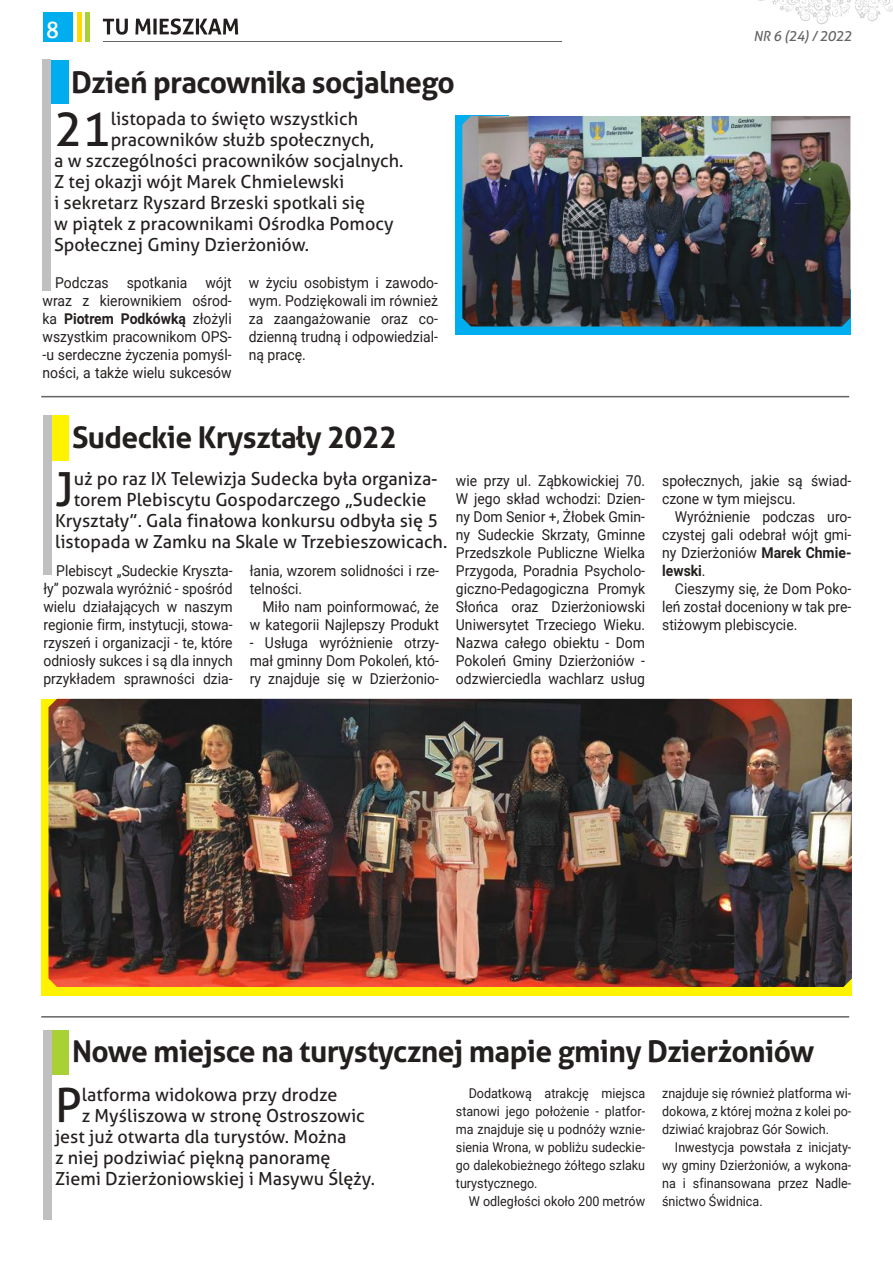
<style>
.page{position:relative;width:893px;height:1263px;background:#fff}
.page>*{position:absolute;margin:0;border:0;box-sizing:border-box;transform-origin:0 0}
.t1{font:47.1px "Aller";color:#241f1f}
.t2{font:700 30px "Aller";letter-spacing:-.02em;color:#241f1f}
.t3{font:500 condensed 24px "Franklin Gothic";color:#fff}
.t4{font:18px/21px "Aller";color:#241f1f;text-align:center}
.t5{font:15px/18px "Roboto";color:#241f1f;text-align:justify;scale:.93 1}
.t6{font:italic 13.8px "Aller";letter-spacing:-.02em;color:#656365}
.t7{font:13.5px/18px "Roboto";color:#241f1f;text-align:justify;scale:.93 1}
.s1{font-weight:700}
</style>
<div class="page">
<div style="left:43px;top:12px;width:30px;height:30px;background:#00aeef"></div>
<hr style="left:77px;top:12px;width:4px;height:30px;background:#ffd900">
<svg style="left:103px;top:19px;width:25px;height:16px"></svg>
<svg style="left:135px;top:18px;width:103px;height:17px"></svg>
<hr style="left:86px;top:12px;width:4px;height:30px;background:#a9d035">
<hr style="left:103px;top:41px;width:458px;height:1px;background:#656365">
<svg style="left:758px;top:0;width:135px;height:25px"></svg>
<div style="left:51px;top:60px;width:17px;height:44px;background:#00aeef"></div>
<div style="left:43px;top:60px;width:8px;height:231px;background:#c0bfc1"></div>
<hr style="left:41px;top:396px;width:808px;height:1px;background:#656365">
<div style="left:52px;top:415px;width:17px;height:46px;background:#fff300"></div>
<div style="left:43px;top:415px;width:9px;height:159px;background:#c0bfc1"></div>
<div style="left:455px;top:289px;width:395px;height:46px;background:#00aeef"></div>
<div style="left:455px;top:116px;width:54px;height:219px;background:#00aeef"></div>
<img style="left:462px;top:116px;width:388px;height:210px">
<div style="left:41px;top:950px;width:811px;height:45px;background:#fff300"></div>
<div style="left:41px;top:699px;width:111px;height:296px;background:#fff300"></div>
<img style="left:48px;top:699px;width:804px;height:288px">
<hr style="left:41px;top:1016px;width:808px;height:1px;background:#656365">
<div style="left:52px;top:1030px;width:17px;height:45px;background:#a9d035"></div>
<div style="left:43px;top:1030px;width:9px;height:189px;background:#c0bfc1"></div>
<h3 class="t3" style="left:46px;top:14px;width:14px">8</h3>
<p class="t6" style="left:754px;top:28px;width:100px">NR 6 (24) / 2022</p>
<h2 class="t2" style="left:71px;top:64px;width:385px">Dzień pracownika socjalnego</h2>
<h1 class="t1" style="left:54px;top:101px;width:58px">21</h1>
<p class="t4" style="left:111px;top:108px;width:249px">listopada to święto wszystkich</p>
<p class="t4" style="left:111px;top:129px;width:265px">pracowników służb społecznych,</p>
<p class="t4" style="left:54px;top:150px;width:351px">a w szczególności pracowników socjalnych.</p>
<p class="t4" style="left:54px;top:171px;width:292px">Z tej okazji wójt Marek Chmielewski</p>
<p class="t4" style="left:54px;top:192px;width:313px">i sekretarz Ryszard Brzeski spotkali się</p>
<p class="t4" style="left:54px;top:213px;width:341px">w piątek z pracownikami Ośrodka Pomocy</p>
<p class="t4" style="left:54px;top:234px;width:257px">Społecznej Gminy Dzierżoniów.</p>
<p class="t5" style="left:43px;top:273px;width:205px;text-indent:13px">Podczas spotkania wójt wraz z kierownikiem ośrod&shy;ka <span class="s1">Piotrem Podkówką</span> złożyli wszystkim pracownikom OPS--u serdeczne życzenia pomyśl&shy;ności, a także wielu sukcesów</p>
<p class="t5" style="left:249px;top:273px;width:205px">w życiu osobistym i zawodo&shy;wym. Podziękowali im również za zaangażowanie oraz co&shy;dzienną trudną i odpowiedzial&shy;ną pracę.</p>
<h2 class="t2" style="left:72px;top:418px;width:327px">Sudeckie Kryształy 2022</h2>
<p class="t4" style="left:55px;top:468px;width:394px">uż po raz IX Telewizja Sudecka była organiza&shy;torem Plebiscytu Gospodarczego „Sudeckie Kryształy”. Gala finałowa konkursu odbyła się 5 listopada w Zamku na Skale w Trzebieszowicach.</p>
<h1 class="t1" style="left:55px;top:460px;width:20px">J</h1>
<p class="t5" style="left:43px;top:561px;width:205px;text-indent:13px">Plebiscyt „Sudeckie Kryszta&shy;ły” pozwala wyróżnić - spośród wielu działających w naszym regionie firm, instytucji, stowa&shy;rzyszeń i organizacji - te, które odniosły sukces i są dla innych przykładem sprawności dzia-</p>
<p class="t5" style="left:250px;top:561px;width:205px">łania, wzorem solidności i rze&shy;telności.</p>
<p class="t5" style="left:250px;top:597px;width:205px;text-align:right">Miło nam poinformować, że w kategorii Najlepszy Produkt</p>
<p class="t5" style="left:250px;top:633px;width:205px">- Usługa wyróżnienie otrzy&shy;mał gminny Dom Pokoleń, któ&shy;ry znajduje się w Dzierżonio-</p>
<p class="t5" style="left:456px;top:471px;width:205px">wie przy ul. Ząbkowickiej 70.<br>W jego skład wchodzi: Dzien&shy;ny Dom Senior +, Żłobek Gmin&shy;ny Sudeckie Skrzaty, Gminne Przedszkole Publiczne Wielka Przygoda, Poradnia Psycholo&shy;giczno-Pedagogiczna Promyk Słońca oraz Dzierżoniowski Uniwersytet Trzeciego Wieku.<br>Nazwa całego obiektu - Dom Pokoleń Gminy Dzierżoniów - odzwierciedla wachlarz usług</p>
<p class="t5" style="left:662px;top:471px;width:205px">społecznych, jakie są świad&shy;czone w tym miejscu.</p>
<p class="t5" style="left:662px;top:507px;width:205px;text-indent:13px">Wyróżnienie podczas uro&shy;czystej gali odebrał wójt gmi&shy;ny Dzierżoniów <span class="s1">Marek Chmie&shy;lewski</span>.</p>
<p class="t5" style="left:662px;top:579px;width:205px;text-indent:13px">Cieszymy się, że Dom Poko&shy;leń został doceniony w tak pre&shy;stiżowym plebiscycie.</p>
<h2 class="t2" style="left:72px;top:1033px;width:744px">Nowe miejsce na turystycznej mapie gminy Dzierżoniów</h2>
<h1 class="t1" style="left:55px;top:1076px;width:28px">P</h1>
<p class="t4" style="left:82px;top:1084px;width:257px">latforma widokowa przy drodze</p>
<p class="t4" style="left:82px;top:1105px;width:285px">z Myśliszowa w stronę Ostroszowic</p>
<p class="t4" style="left:55px;top:1126px;width:293px">jest już otwarta dla turystów. Można</p>
<p class="t4" style="left:55px;top:1147px;width:277px">z niej podziwiać piękną panoramę</p>
<p class="t4" style="left:55px;top:1168px;width:322px">Ziemi Dzierżoniowskiej i Masywu Ślęży.</p>
<p class="t7" style="left:456px;top:1084px;width:205px;text-indent:13px">Dodatkową atrakcję miejsca stanowi jego położenie - platfor&shy;ma znajduje się u podnóży wznie&shy;sienia Wrona, w pobliżu sudeckie&shy;go dalekobieżnego żółtego szlaku turystycznego.</p>
<p class="t7" style="left:469px;top:1192px;width:191px">W odległości około 200 metrów</p>
<p class="t7" style="left:662px;top:1084px;width:205px">znajduje się również platforma wi&shy;dokowa, z której można z kolei po&shy;dziwiać krajobraz Gór Sowich.</p>
<p class="t7" style="left:662px;top:1138px;width:205px;text-indent:13px">Inwestycja powstała z inicjaty&shy;wy gminy Dzierżoniów, a wykona&shy;na i sfinansowana przez Nadle&shy;śnictwo Świdnica.</p>
</div>
